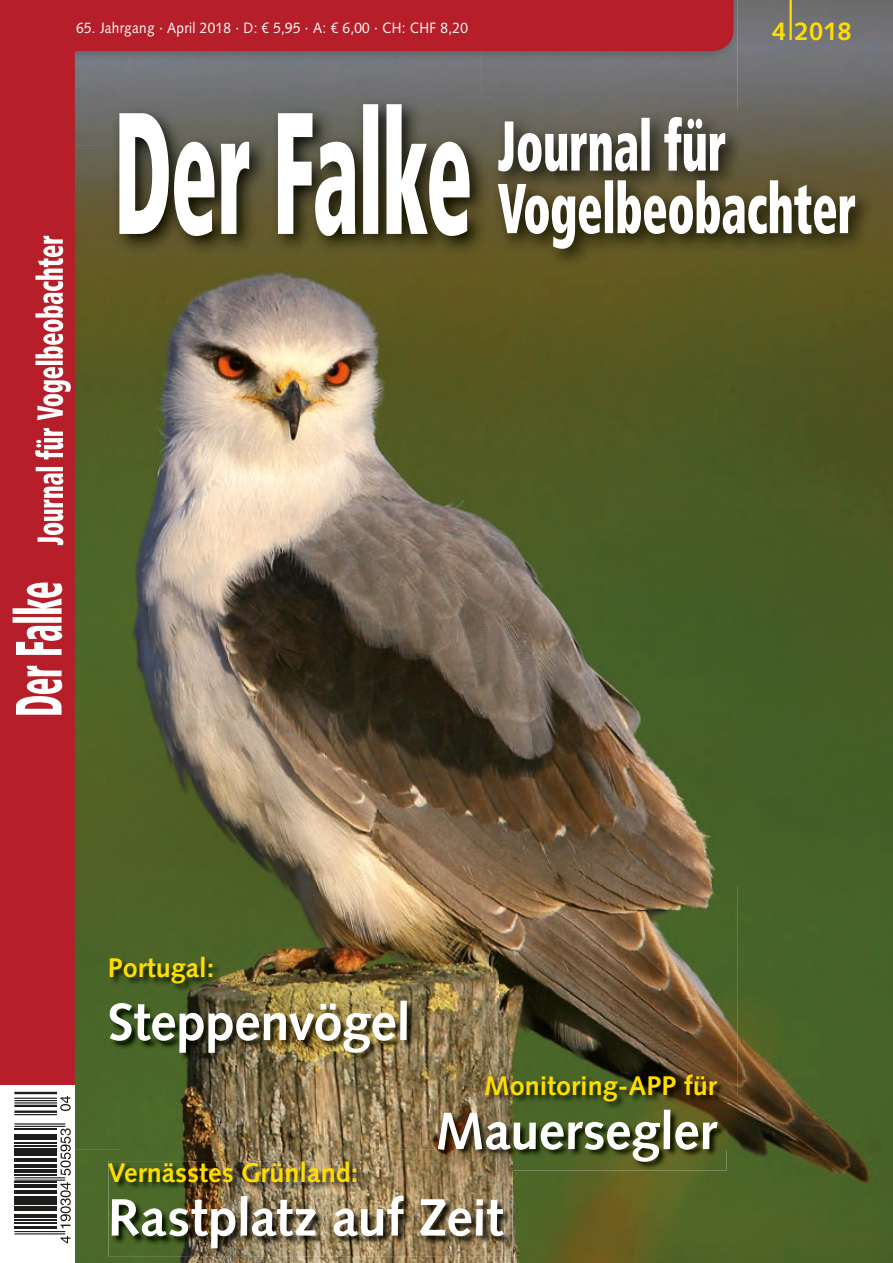
<style>
.page{position:relative;width:893px;height:1263px;background:#fff}
.page>*{position:absolute;margin:0;border:0;box-sizing:border-box;transform-origin:0 0}
.t1{font:700 52.5px "Syntax LT Std";letter-spacing:-.01em;color:#fff}
.t2{font:700 27px "Syntax LT Std";color:#fd0}
.t3{font:700 25.5px "Syntax LT Std";color:#fd0}
.t4{font:15px "Syntax LT Std";letter-spacing:.025em;color:#fff;scale:.9 1}
</style>
<div class="page">
<img style="left:75px;top:0;width:818px;height:1263px">
<img style="left:733px;top:269px;width:5px;height:827px">
<img style="left:122px;top:1136px;width:257px;height:13px">
<img style="left:727px;top:1096px;width:11px;height:53px">
<img style="left:0;top:0;width:733px;height:1136px">
<hr style="left:789px;top:0;width:3px;height:40px;background:#fd0">
<svg style="left:13px;top:583px;width:49px;height:132px"></svg>
<img style="left:111px;top:97px;width:379px;height:159px">
<svg style="left:119px;top:104px;width:351px;height:132px"></svg>
<img style="left:491px;top:110px;width:384px;height:159px">
<svg style="left:498px;top:117px;width:227px;height:54px"></svg>
<svg style="left:498px;top:180px;width:357px;height:69px"></svg>
<svg style="left:35px;top:428px;width:28px;height:117px"></svg>
<svg style="left:35px;top:236px;width:36px;height:184px"></svg>
<img style="left:109px;top:1161px;width:403px;height:96px">
<img style="left:109px;top:956px;width:307px;height:105px">
<img style="left:438px;top:1074px;width:289px;height:96px">
<img style="left:438px;top:1161px;width:74px;height:9px">
<div style="left:0;top:1085px;width:75px;height:178px;background:#fff"></div>
<svg style="left:14px;top:1123px;width:57px;height:120px"></svg>
<svg style="left:14px;top:1092px;width:57px;height:23px"></svg>
<p class="t4" style="left:76px;top:19px;width:437px">65. Jahrgang · April 2018 · D: € 5,95 · A: € 6,00 · CH: CHF 8,20</p>
<h3 class="t3" style="left:772px;top:17px;width:81px">4 2018</h3>
<h2 class="t2" style="left:108px;top:952px;width:108px">Portugal:</h2>
<h1 class="t1" style="left:108px;top:992px;width:305px">Steppenvögel</h1>
<h2 class="t2" style="left:484px;top:1070px;width:234px">Monitoring-APP für</h2>
<h1 class="t1" style="left:435px;top:1101px;width:283px">Mauersegler</h1>
<h2 class="t2" style="left:108px;top:1157px;width:252px">Vernässtes Grünland:</h2>
<h1 class="t1" style="left:108px;top:1187px;width:397px">Rastplatz auf Zeit</h1>
</div>
